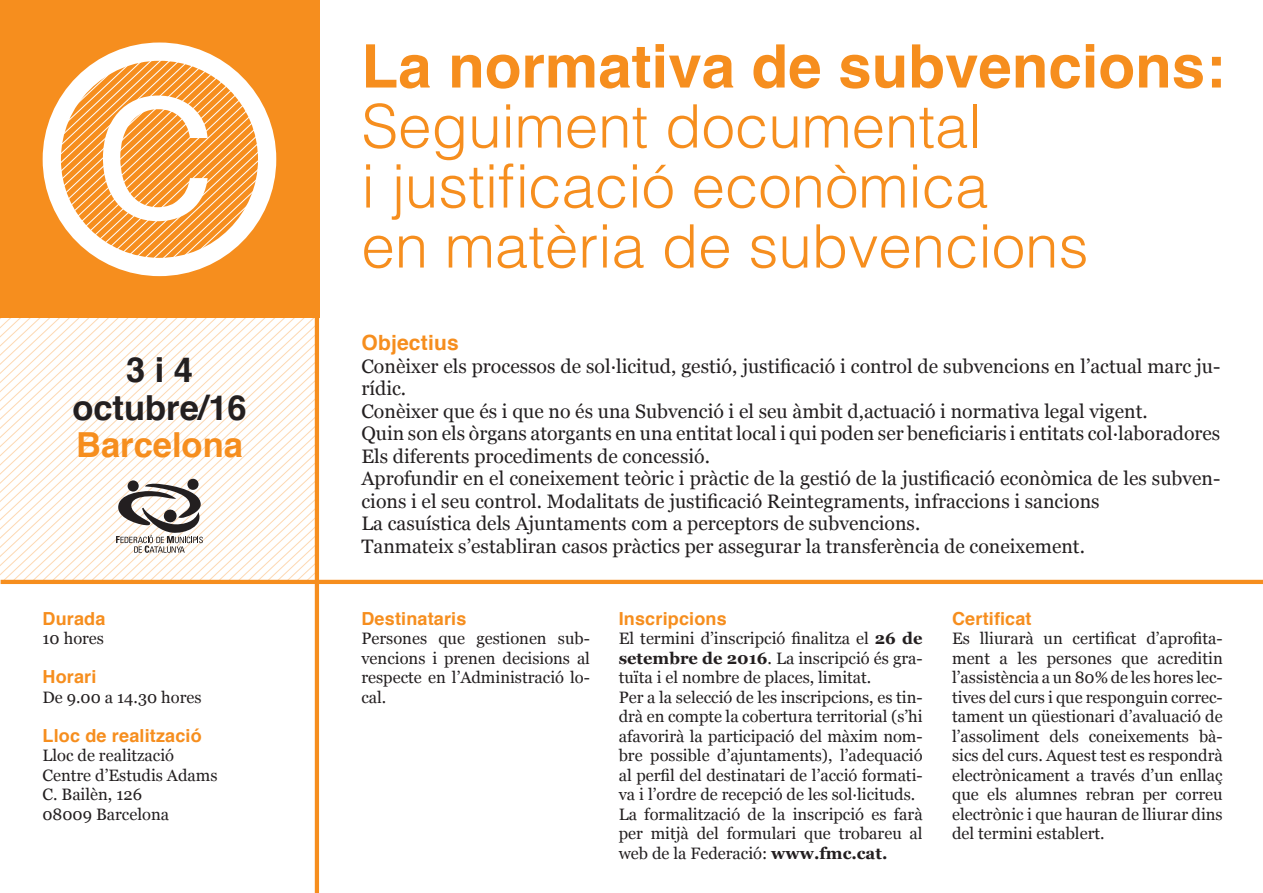
<style>
.page{position:relative;width:1263px;height:893px;background:#fff}
.page>*{position:absolute;margin:0;border:0;box-sizing:border-box;transform-origin:0 0}
.t1{font:700 60px/60px "Helvetica";color:#f68e1e}
.t2{font:300 60px "Helvetica";color:#f68e1e}
.t3{font:700 34.5px "Helvetica";color:#231f20}
.t4{font:700 34.5px "Helvetica";color:#f68e1e}
.t5{font:700 21px "Helvetica";letter-spacing:.01em;color:#f68e1e}
.t6{font:19.5px/22.5px "Georgia";color:#231f20}
.t7{font:700 18px "Helvetica";letter-spacing:.01em;color:#f68e1e}
.t8{font:16.5px/19.5px "Georgia";color:#231f20;text-align:justify}
.s1{font-weight:300}
.s2{font-weight:700}
</style>
<div class="page">
<svg style="left:0;top:317px;width:315px;height:263px"></svg>
<div style="left:0;top:0;width:319px;height:317px;background:#f68e1e"></div>
<svg style="left:128px;top:480px;width:11px;height:12px"></svg>
<div style="left:187px;top:479px;width:12px;height:11px;background:#231f20;border-radius:50%"></div>
<svg style="left:116px;top:484px;width:88px;height:69px"></svg>
<hr style="left:1px;top:580px;width:1262px;height:4px;background:#f68e1e">
<hr style="left:315px;top:0;width:4px;height:893px;background:#f68e1e">
<svg style="left:52px;top:52px;width:215px;height:215px"></svg>
<div style="left:43px;top:43px;width:233px;height:233px;border:18px solid #fff;border-radius:50%"></div>
<svg style="left:103px;top:96px;width:105px;height:125px"></svg>
<p class="t3" style="left:126px;top:342px;width:69px">3 i 4</p>
<p class="t3" style="left:72px;top:380px;width:176px">octubre/16</p>
<p class="t4" style="left:76px;top:417px;width:168px">Barcelona</p>
<p class="t7" style="left:43px;top:604px;width:64px">Durada</p>
<p class="t8" style="left:43px;top:628px;width:63px">10 hores</p>
<p class="t7" style="left:43px;top:662px;width:55px">Horari</p>
<p class="t8" style="left:43px;top:686px;width:161px">De 9.00 a 14.30 hores</p>
<p class="t7" style="left:43px;top:721px;width:161px">Lloc de realització</p>
<p class="t8" style="left:43px;top:745px;width:133px">Lloc de realització</p>
<p class="t8" style="left:43px;top:764px;width:176px">Centre d’Estudis Adams</p>
<p class="t8" style="left:43px;top:784px;width:101px">C. Bailèn, 126</p>
<p class="t8" style="left:43px;top:803px;width:128px">08009 Barcelona</p>
<p class="t1" style="left:361px;top:37px;width:865px">La normativa de subvencions:<br><span class="s1">Seguiment documental</span></p>
<p class="t2" style="left:361px;top:135px;width:628px">i justificació econòmica</p>
<p class="t2" style="left:361px;top:195px;width:728px">en matèria de subvencions</p>
<p class="t5" style="left:361px;top:326px;width:99px">Objectius</p>
<p class="t6" style="left:361px;top:354px;width:860px">Conèixer els processos de sol·licitud, gestió, justificació i control de subvencions en l’actual marc ju&shy;rídic.</p>
<p class="t6" style="left:361px;top:399px;width:788px">Conèixer que és i que no és una Subvenció i el seu àmbit d,actuació i normativa legal vigent.</p>
<p class="t6" style="left:361px;top:421px;width:860px">Quin son els òrgans atorgants en una entitat local i qui poden ser beneficiaris i entitats col·laboradores</p>
<p class="t6" style="left:361px;top:444px;width:350px">Els diferents procediments de concessió.</p>
<p class="t6" style="left:361px;top:466px;width:860px">Aprofundir en el coneixement teòric i pràctic de la gestió de la justificació econòmica de les subven&shy;cions i el seu control. Modalitats de justificació Reintegraments, infraccions i sancions</p>
<p class="t6" style="left:361px;top:511px;width:560px">La casuística dels Ajuntaments com a perceptors de subvencions.</p>
<p class="t6" style="left:361px;top:534px;width:725px">Tanmateix s’establiran casos pràctics per assegurar la transferència de coneixement.</p>
<p class="t7" style="left:361px;top:604px;width:107px">Destinataris</p>
<p class="t8" style="left:361px;top:628px;width:230px">Persones que gestionen sub&shy;vencions i prenen decisions al respecte en l’Administració lo&shy;cal.</p>
<p class="t7" style="left:619px;top:604px;width:110px">Inscripcions</p>
<p class="t8" style="left:619px;top:628px;width:305px">El termini d’inscripció finalitza el <span class="s2">26 de setembre de 2016</span>. La inscripció és gra&shy;tuïta i el nombre de places, limitat.</p>
<p class="t8" style="left:619px;top:686px;width:305px">Per a la selecció de les inscripcions, es tin&shy;drà en compte la cobertura territorial (s’hi afavorirà la participació del màxim nom&shy;bre possible d’ajuntaments), l’adequació al perfil del destinatari de l’acció formati&shy;va i l’ordre de recepció de les sol·licituds.</p>
<p class="t8" style="left:619px;top:803px;width:305px">La formalització de la inscripció es farà per mitjà del formulari que trobareu al web de la Federació: <span class="s2">www.fmc.cat.</span></p>
<p class="t7" style="left:952px;top:604px;width:81px">Certificat</p>
<p class="t8" style="left:952px;top:628px;width:272px">Es lliurarà un certificat d’aprofita&shy;ment a les persones que acreditin l’assistència a un 80% de les hores lec&shy;tives del curs i que responguin correc&shy;tament un qüestionari d’avaluació de l’assoliment dels coneixements bà&shy;sics del curs. Aquest test es respondrà electrònicament a través d’un enllaç que els alumnes rebran per correu electrònic i que hauran de lliurar dins del termini establert.</p>
</div>
